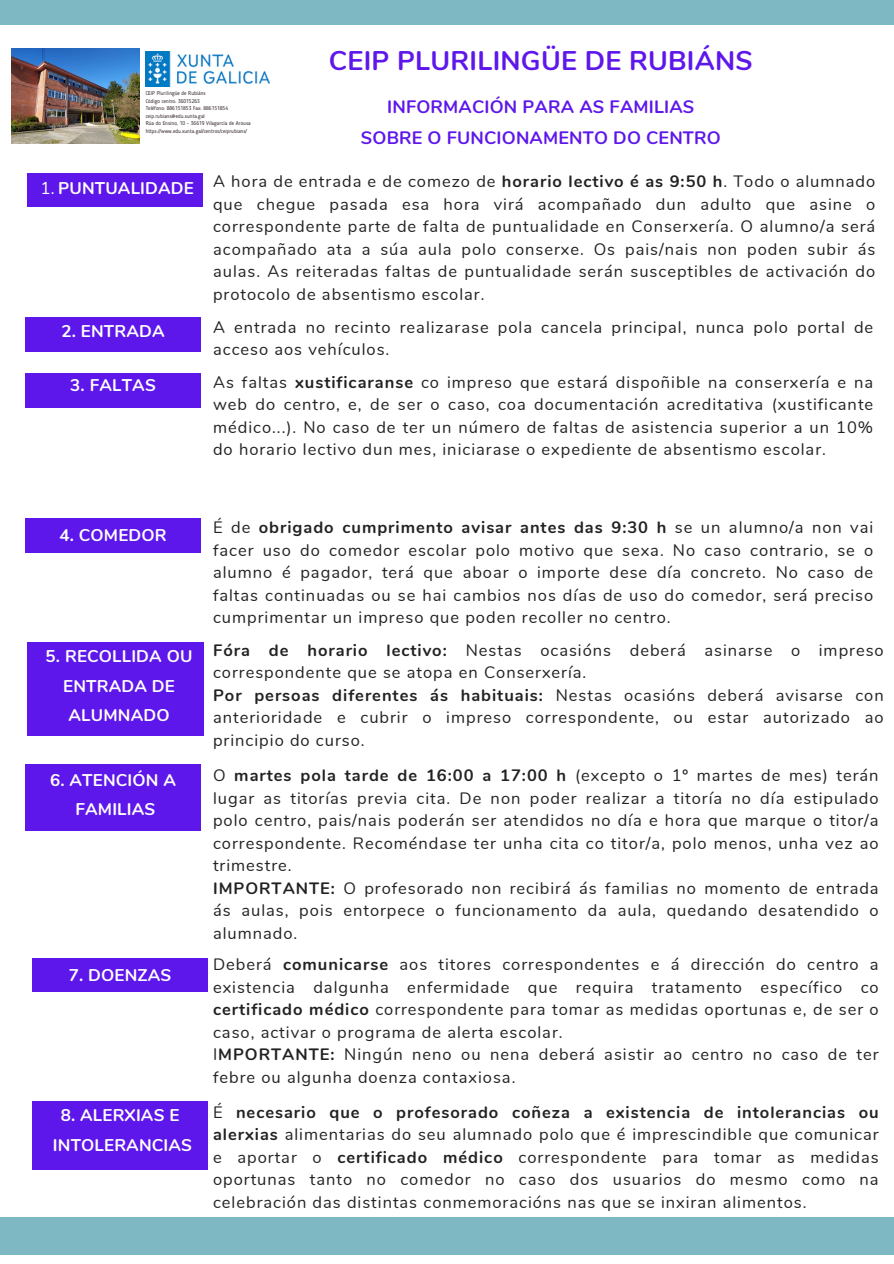
<style>
.page{position:relative;width:894px;height:1264px;background:#fff}
.page>*{position:absolute;margin:0;border:0;box-sizing:border-box;transform-origin:0 0}
.t1{font:700 27px "Nunito";letter-spacing:.01em;color:#5e17eb}
.t2{font:700 18px "Nunito";letter-spacing:.01em;color:#5e17eb}
.t3{font:700 16.95px "Nunito";letter-spacing:.01em;color:#fff}
.t4{font:16.5px/22.5px "Nunito";letter-spacing:.06em;color:#222;text-align:justify}
.t5{font:5.4px "Blogger Sans";color:#2f2325}
.s1{font-weight:400}
.s2{font-weight:700}
</style>
<div class="page">
<div style="left:0;top:1216px;width:893px;height:38px;background:#7eb9c3"></div>
<div style="left:0;top:0;width:893px;height:24px;background:#7eb9c3"></div>
<div style="left:28px;top:173px;width:174px;height:34px;background:#5e17eb"></div>
<div style="left:26px;top:317px;width:174px;height:34px;background:#5e17eb"></div>
<div style="left:26px;top:373px;width:174px;height:34px;background:#5e17eb"></div>
<div style="left:26px;top:519px;width:174px;height:33px;background:#5e17eb"></div>
<div style="left:26px;top:764px;width:174px;height:34px;background:#5e17eb"></div>
<div style="left:26px;top:796px;width:174px;height:34px;background:#5e17eb"></div>
<div style="left:33px;top:958px;width:174px;height:33px;background:#5e17eb"></div>
<div style="left:33px;top:1101px;width:174px;height:34px;background:#5e17eb"></div>
<div style="left:33px;top:1135px;width:174px;height:34px;background:#5e17eb"></div>
<img style="left:146px;top:52px;width:123px;height:34px">
<div style="left:28px;top:642px;width:175px;height:93px;background:#5e17eb"></div>
<img style="left:12px;top:49px;width:127px;height:94px">
<h2 class="t5" style="left:146px;top:91px;width:62px">CEIP Plurilingüe de Rubiáns</h2>
<h2 class="t5" style="left:146px;top:99px;width:56px">Código centro: 36015263</h2>
<p class="t5" style="left:146px;top:106px;width:84px">Teléfono: 886151853 Fax: 886151854</p>
<h2 class="t5" style="left:146px;top:113px;width:61px">ceip.rubians@edu.xunta.gal</h2>
<h2 class="t5" style="left:146px;top:121px;width:107px">Rúa do Ensino, 10 – 36619 Vilagarcía de Arousa</h2>
<p class="t5" style="left:146px;top:128px;width:103px">https://www.edu.xunta.gal/centros/ceiprubians/</p>
<h1 class="t1" style="left:329px;top:43px;width:425px">CEIP PLURILINGÜE DE RUBIÁNS</h1>
<p class="t2" style="left:387px;top:94px;width:308px">INFORMACIÓN PARA AS FAMILIAS</p>
<p class="t2" style="left:361px;top:126px;width:361px">SOBRE O FUNCIONAMENTO DO CENTRO</p>
<p class="t3" style="left:40px;top:177px;width:155px"><span class="s1">1.</span> PUNTUALIDADE</p>
<p class="t4" style="left:213px;top:171px;width:663px">A hora de entrada e de comezo de <span class="s2">horario lectivo é as 9:50 h</span>. Todo o alumnado que chegue pasada esa hora virá acompañado dun adulto que asine o correspondente parte de falta de puntualidade en Conserxería. O alumno/a será acompañado ata a súa aula polo conserxe. Os pais/nais non poden subir ás aulas. As reiteradas faltas de puntualidade serán susceptibles de activación do protocolo de absentismo escolar.</p>
<p class="t3" style="left:61px;top:320px;width:105px">2. ENTRADA</p>
<p class="t4" style="left:213px;top:316px;width:661px">A entrada no recinto realizarase pola cancela principal, nunca polo portal de acceso aos vehículos.</p>
<p class="t4" style="left:213px;top:371px;width:661px">As faltas <span class="s2">xustificaranse</span> co impreso que estará dispoñible na conserxería e na web do centro, e, de ser o caso, coa documentación acreditativa (xustificante médico...). No caso de ter un número de faltas de asistencia superior a un 10% do horario lectivo dun mes, iniciarase o expediente de absentismo escolar.</p>
<h2 class="t3" style="left:70px;top:374px;width:87px">3. FALTAS</h2>
<h2 class="t3" style="left:59px;top:523px;width:109px">4. COMEDOR</h2>
<p class="t4" style="left:213px;top:516px;width:661px">É de <span class="s2">obrigado cumprimento avisar antes das 9:30 h</span> se un alumno/a non vai facer uso do comedor escolar polo motivo que sexa. No caso contrario, se o alumno é pagador, terá que aboar o importe dese día concreto. No caso de faltas continuadas ou se hai cambios nos días de uso do comedor, será preciso cumprimentar un impreso que poden recoller no centro.</p>
<p class="t3" style="left:46px;top:645px;width:148px">5. RECOLLIDA OU</p>
<p class="t3" style="left:63px;top:674px;width:113px">ENTRADA DE</p>
<h2 class="t3" style="left:69px;top:703px;width:102px">ALUMNADO</h2>
<p class="t4" style="left:213px;top:639px;width:672px;text-align:left"><span class="s2">Fóra de horario lectivo:</span> Nestas ocasións deberá asinarse o impreso correspondente que se atopa en Conserxería.<br><span class="s2">Por persoas diferentes ás habituais:</span> Nestas ocasións deberá avisarse con anterioridade e cubrir o impreso correspondente, ou estar autorizado ao principio do curso.</p>
<h2 class="t3" style="left:50px;top:769px;width:127px">6. ATENCIÓN A</h2>
<h3 class="t3" style="left:75px;top:798px;width:81px">FAMILIAS</h3>
<h3 class="t4" style="left:213px;top:764px;width:667px;text-align:left">O <span class="s2">martes pola tarde de 16:00 a 17:00 h</span> (excepto o 1º martes de mes) terán lugar as titorías previa cita. De non poder realizar a titoría no día estipulado polo centro, pais/nais poderán ser atendidos no día e hora que marque o titor/a correspondente. Recoméndase ter unha cita co titor/a, polo menos, unha vez ao trimestre.<br><span class="s2">IMPORTANTE:</span> O profesorado non recibirá ás familias no momento de entrada ás aulas, pois entorpece o funcionamento da aula, quedando desatendido o alumnado.</h3>
<h3 class="t3" style="left:69px;top:963px;width:104px">7. DOENZAS</h3>
<p class="t4" style="left:213px;top:953px;width:667px;text-align:left">Deberá <span class="s2">comunicarse</span> aos titores correspondentes e á dirección do centro a existencia dalgunha enfermidade que requira tratamento específico co <span class="s2">certificado médico</span> correspondente para tomar as medidas oportunas e, de ser o caso, activar o programa de alerta escolar.<br>I<span class="s2">MPORTANTE:</span> Ningún neno ou nena deberá asistir ao centro no caso de ter febre ou algunha doenza contaxiosa.</p>
<h2 class="t3" style="left:61px;top:1104px;width:120px">8. ALERXIAS E</h2>
<p class="t3" style="left:53px;top:1133px;width:140px">INTOLERANCIAS</p>
<h2 class="t4" style="left:213px;top:1100px;width:667px">É <span class="s2">necesario que o profesorado coñeza a existencia de intolerancias ou alerxias</span> alimentarias do seu alumnado polo que é imprescindible que comunicar e aportar o <span class="s2">certificado médico</span> correspondente para tomar as medidas oportunas tanto no comedor no caso dos usuarios do mesmo como na celebración das distintas conmemoracións nas que se inxiran alimentos.</h2>
</div>
